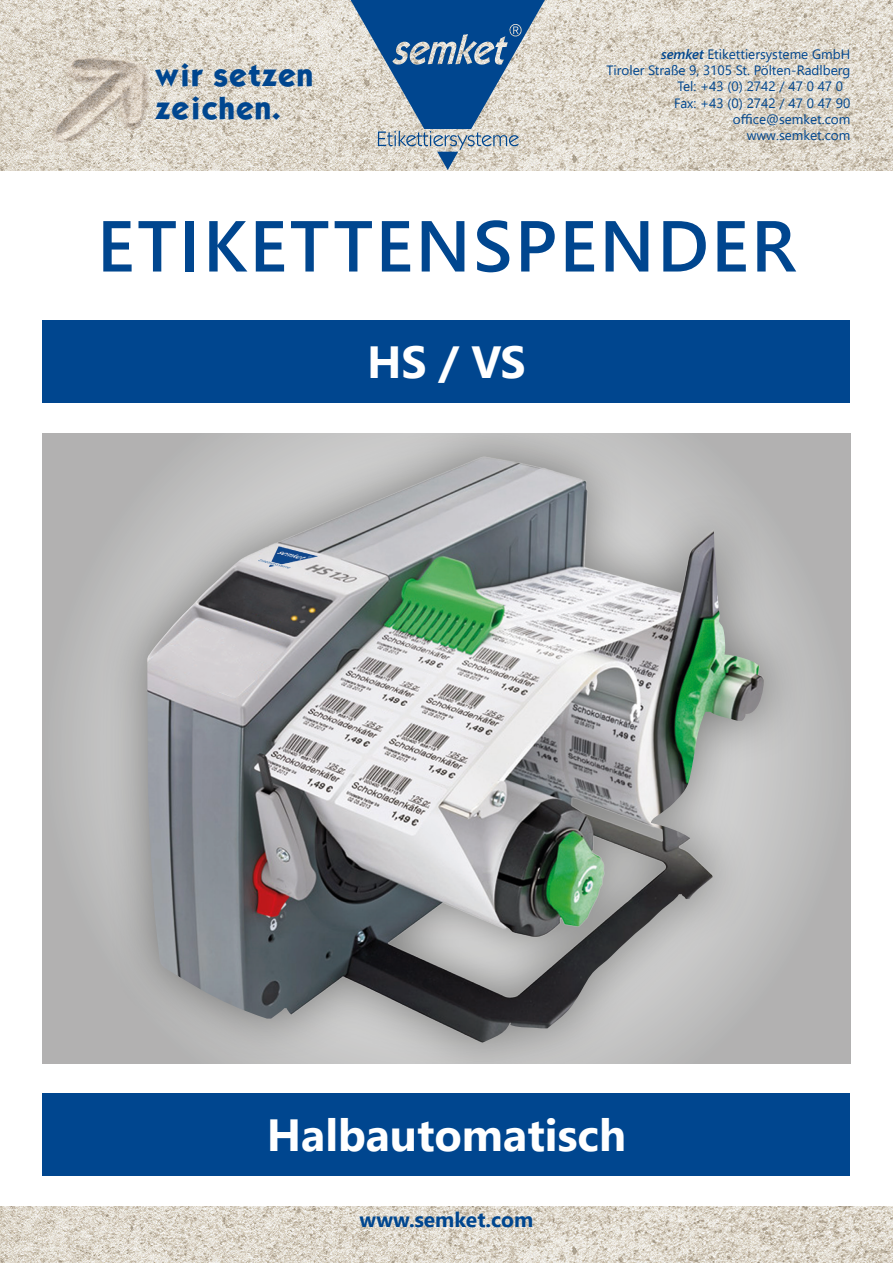
<style>
.page{position:relative;width:893px;height:1263px;background:#fff}
.page>*{position:absolute;margin:0;border:0;box-sizing:border-box;transform-origin:0 0}
.t1{font:600 72px "Segoe UI";letter-spacing:.035em;color:#00468f}
.t2{font:700 45px "Segoe UI";color:#fff}
.t3{font:700 27px/32.4px "semket";color:#00468f}
.t4{font:700 21px "Segoe UI";color:#00468f}
.t5{font:13.5px "Segoe UI";color:#00468f}
.s1{font-weight:600;font-style:italic}
</style>
<div class="page">
<img style="left:0;top:0;width:893px;height:170px">
<img style="left:1px;top:1206px;width:891px;height:57px">
<svg style="left:351px;top:0;width:194px;height:170px;background:#7a96b0"></svg>
<img style="left:34px;top:52px;width:117px;height:90px">
<div style="left:43px;top:320px;width:807px;height:83px;background:#00468f"></div>
<div style="left:43px;top:1093px;width:807px;height:83px;background:#00468f"></div>
<div style="left:43px;top:434px;width:807px;height:629px;background:#b2b1b1"></div>
<div style="left:100px;top:434px;width:709px;height:629px;background:#1d1d1b;opacity:.52"></div>
<img style="left:147px;top:451px;width:619px;height:595px">
<h3 class="t3" style="left:155px;top:58px;width:160px">wir setzen zeichen.</h3>
<p class="t5" style="left:661px;top:41px;width:191px"><span class="s1">semket</span> Etikettiersysteme GmbH</p>
<p class="t5" style="left:606px;top:58px;width:246px">Tiroler Straße 9, 3105 St. Pölten-Radlberg</p>
<p class="t5" style="left:677px;top:74px;width:167px">Tel: +43 (0) 2742 / 47 0 47 0</p>
<p class="t5" style="left:674px;top:90px;width:178px">Fax: +43 (0) 2742 / 47 0 47 90</p>
<p class="t5" style="left:733px;top:106px;width:119px">office@semket.com</p>
<p class="t5" style="left:747px;top:122px;width:105px">www.semket.com</p>
<p class="t1" style="left:97px;top:178px;width:700px">ETIKETTENSPENDER</p>
<p class="t2" style="left:367px;top:320px;width:160px">HS / VS</p>
<p class="t2" style="left:267px;top:1093px;width:361px">Halbautomatisch</p>
<h3 class="t4" style="left:360px;top:1200px;width:175px">www.semket.com</h3>
</div>
